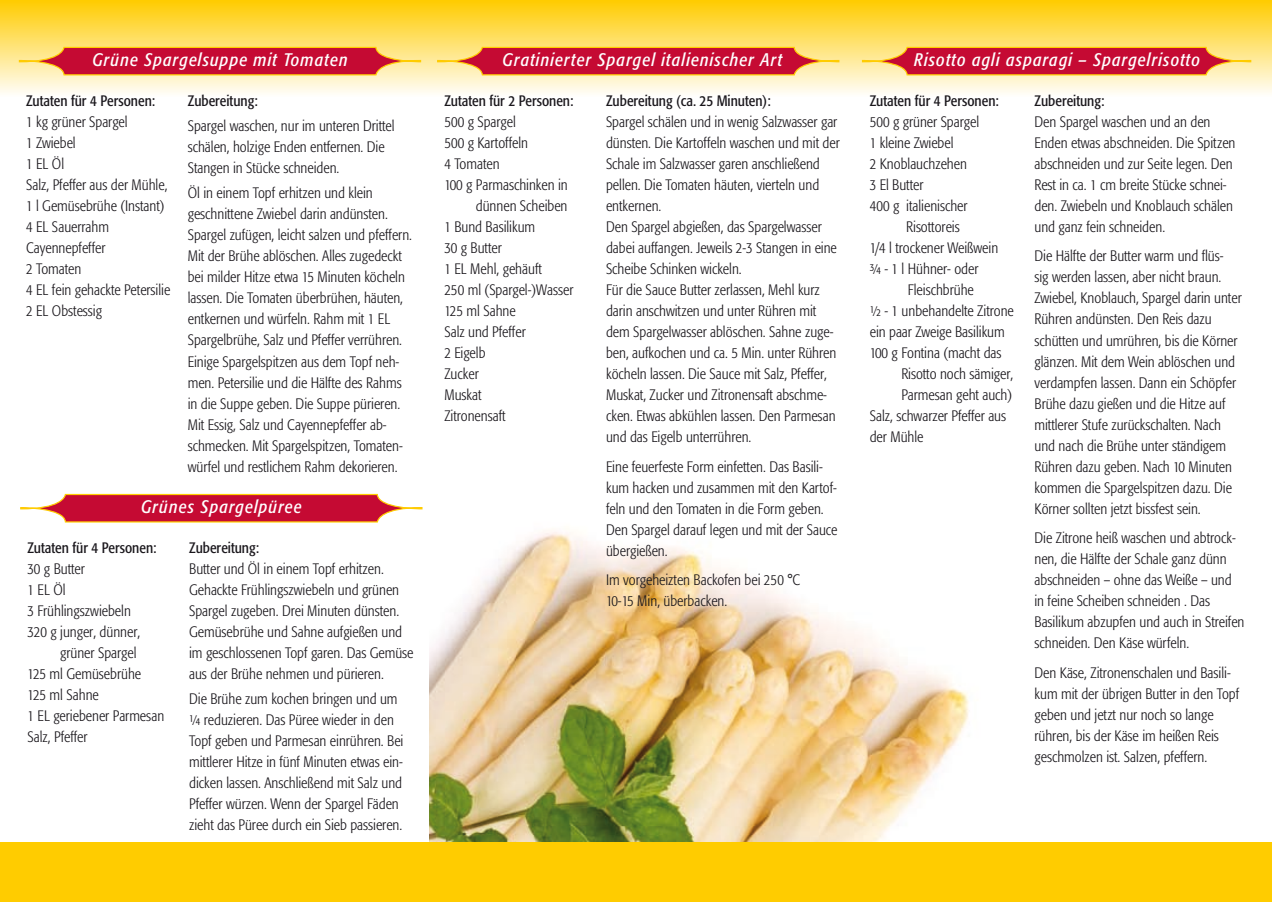
<style>
.page{position:relative;width:1272px;height:902px;background:#fff}
.page>*{position:absolute;margin:0;border:0;box-sizing:border-box;transform-origin:0 0}
.t1{font:italic condensed 18px "Formata";letter-spacing:.06em;color:#fff}
.t2{font:300 condensed 15px/21px "Formata";color:#1a171c}
.t3{font:condensed 15px "Formata";color:#1a171c}
</style>
<div class="page">
<div style="left:0;top:0;width:1271px;height:96px;background:linear-gradient(to bottom,#fc0,#fffdf7)"></div>
<img style="left:429px;top:531px;width:540px;height:311px">
<svg style="left:436px;top:46px;width:404px;height:30px;background:#d64a45"></svg>
<svg style="left:20px;top:493px;width:403px;height:30px"></svg>
<svg style="left:861px;top:46px;width:390px;height:30px;background:#d64a45"></svg>
<div style="left:0;top:842px;width:1271px;height:59px;background:#fc0"></div>
<svg style="left:18px;top:46px;width:404px;height:30px;background:#d64a45"></svg>
<p class="t1" style="left:92px;top:49px;width:257px">Grüne Spargelsuppe mit Tomaten</p>
<p class="t3" style="left:26px;top:92px;width:131px">Zutaten für 4 Personen:</p>
<p class="t2" style="left:26px;top:111px;width:146px">1 kg grüner Spargel<br>1 Zwiebel<br>1 EL Öl<br>Salz, Pfeffer aus der Mühle,<br>1 l Gemüsebrühe (Instant)<br>4 EL Sauerrahm<br>Cayennepfeffer<br>2 Tomaten<br>4 EL fein gehackte Petersilie<br>2 EL Obstessig</p>
<p class="t3" style="left:188px;top:92px;width:71px">Zubereitung:</p>
<p class="t2" style="left:188px;top:115px;width:208px">Spargel waschen, nur im unteren Drittel schälen, holzige Enden entfernen. Die<br>Stangen in Stücke schneiden.</p>
<p class="t2" style="left:188px;top:183px;width:226px">Öl in einem Topf erhitzen und klein geschnittene Zwiebel darin andünsten.<br>Spargel zufügen, leicht salzen und pfeffern.<br>Mit der Brühe ablöschen. Alles zugedeckt bei milder Hitze etwa 15 Minuten köcheln lassen. Die Tomaten überbrühen, häuten, entkernen und würfeln. Rahm mit 1 EL Spargelbrühe, Salz und Pfeffer verrühren.<br>Einige Spargelspitzen aus dem Topf neh&shy;men. Petersilie und die Hälfte des Rahms in die Suppe geben. Die Suppe pürieren.<br>Mit Essig, Salz und Cayennepfeffer ab&shy;schmecken. Mit Spargelspitzen, Tomaten&shy;würfel und restlichem Rahm dekorieren.</p>
<p class="t1" style="left:141px;top:496px;width:162px">Grünes Spargelpüree</p>
<p class="t3" style="left:27px;top:539px;width:131px">Zutaten für 4 Personen:</p>
<p class="t2" style="left:27px;top:558px;width:59px">30 g Butter</p>
<p class="t2" style="left:27px;top:579px;width:40px">1 EL Öl</p>
<p class="t2" style="left:27px;top:600px;width:105px">3 Frühlingszwiebeln</p>
<p class="t2" style="left:27px;top:621px;width:114px">320 g junger, dünner,</p>
<p class="t2" style="left:60px;top:642px;width:78px">grüner Spargel</p>
<p class="t2" style="left:27px;top:663px;width:115px">125 ml Gemüsebrühe</p>
<p class="t2" style="left:27px;top:684px;width:73px">125 ml Sahne</p>
<p class="t2" style="left:27px;top:705px;width:138px">1 EL geriebener Parmesan</p>
<p class="t2" style="left:27px;top:726px;width:62px">Salz, Pfeffer</p>
<p class="t3" style="left:189px;top:539px;width:71px">Zubereitung:</p>
<p class="t2" style="left:189px;top:558px;width:226px">Butter und Öl in einem Topf erhitzen.<br>Gehackte Frühlingszwiebeln und grünen Spargel zugeben. Drei Minuten dünsten.<br>Gemüsebrühe und Sahne aufgießen und im geschlossenen Topf garen. Das Gemüse aus der Brühe nehmen und pürieren.</p>
<p class="t2" style="left:189px;top:688px;width:216px">Die Brühe zum kochen bringen und um ¼ reduzieren. Das Püree wieder in den Topf geben und Parmesan einrühren. Bei mittlerer Hitze in fünf Minuten etwas ein&shy;dicken lassen. Anschließend mit Salz und Pfeffer würzen. Wenn der Spargel Fäden zieht das Püree durch ein Sieb passieren.</p>
<p class="t1" style="left:502px;top:49px;width:281px">Gratinierter Spargel italienischer Art</p>
<p class="t3" style="left:444px;top:92px;width:131px">Zutaten für 2 Personen:</p>
<p class="t2" style="left:444px;top:111px;width:73px">500 g Spargel</p>
<p class="t2" style="left:444px;top:132px;width:85px">500 g Kartoffeln</p>
<p class="t2" style="left:444px;top:153px;width:57px">4 Tomaten</p>
<p class="t2" style="left:444px;top:174px;width:125px">100 g Parmaschinken in</p>
<p class="t2" style="left:476px;top:195px;width:93px">dünnen Scheiben</p>
<p class="t2" style="left:444px;top:216px;width:92px">1 Bund Basilikum</p>
<p class="t2" style="left:444px;top:237px;width:59px">30 g Butter</p>
<p class="t2" style="left:444px;top:258px;width:99px">1 EL Mehl, gehäuft</p>
<p class="t2" style="left:444px;top:279px;width:131px">250 ml (Spargel-)Wasser</p>
<p class="t2" style="left:444px;top:300px;width:73px">125 ml Sahne</p>
<p class="t2" style="left:444px;top:321px;width:83px">Salz und Pfeffer</p>
<p class="t2" style="left:444px;top:342px;width:43px">2 Eigelb</p>
<p class="t2" style="left:444px;top:363px;width:36px">Zucker</p>
<p class="t2" style="left:444px;top:384px;width:39px">Muskat</p>
<p class="t2" style="left:444px;top:405px;width:63px">Zitronensaft</p>
<p class="t3" style="left:606px;top:92px;width:166px">Zubereitung (ca. 25 Minuten):</p>
<p class="t2" style="left:606px;top:111px;width:235px">Spargel schälen und in wenig Salzwasser gar dünsten. Die Kartoffeln waschen und mit der Schale im Salzwasser garen anschließend pellen. Die Tomaten häuten, vierteln und entkernen.<br>Den Spargel abgießen, das Spargelwasser dabei auffangen. Jeweils 2-3 Stangen in eine Scheibe Schinken wickeln.<br>Für die Sauce Butter zerlassen, Mehl kurz darin anschwitzen und unter Rühren mit dem Spargelwasser ablöschen. Sahne zuge&shy;ben, aufkochen und ca. 5 Min. unter Rühren köcheln lassen. Die Sauce mit Salz, Pfeffer, Muskat, Zucker und Zitronensaft abschme&shy;cken. Etwas abkühlen lassen. Den Parmesan und das Eigelb unterrühren.</p>
<p class="t2" style="left:606px;top:456px;width:233px">Eine feuerfeste Form einfetten. Das Basili&shy;kum hacken und zusammen mit den Kartof&shy;feln und den Tomaten in die Form geben.<br>Den Spargel darauf legen und mit der Sauce übergießen.</p>
<p class="t2" style="left:606px;top:569px;width:195px">Im vorgeheizten Backofen bei 250 °C<br>10-15 Min, überbacken.</p>
<p class="t1" style="left:914px;top:49px;width:287px">Risotto agli asparagi – Spargelrisotto</p>
<p class="t3" style="left:869px;top:92px;width:131px">Zutaten für 4 Personen:</p>
<p class="t2" style="left:869px;top:111px;width:111px">500 g grüner Spargel</p>
<p class="t2" style="left:869px;top:132px;width:85px">1 kleine Zwiebel</p>
<p class="t2" style="left:869px;top:153px;width:99px">2 Knoblauchzehen</p>
<p class="t2" style="left:869px;top:174px;width:55px">3 El Butter</p>
<p class="t2" style="left:869px;top:195px;width:99px">400 g italienischer</p>
<p class="t2" style="left:906px;top:216px;width:55px">Risottoreis</p>
<p class="t2" style="left:869px;top:237px;width:130px">1/4 l trockener Weißwein</p>
<p class="t2" style="left:869px;top:258px;width:110px">¾ - 1 l Hühner- oder</p>
<p class="t2" style="left:907px;top:279px;width:67px">Fleischbrühe</p>
<p class="t2" style="left:869px;top:300px;width:146px">½ - 1 unbehandelte Zitrone</p>
<p class="t2" style="left:869px;top:321px;width:136px">ein paar Zweige Basilikum</p>
<p class="t2" style="left:869px;top:342px;width:133px">100 g Fontina (macht das</p>
<p class="t2" style="left:901px;top:363px;width:113px">Risotto noch sämiger,</p>
<p class="t2" style="left:901px;top:384px;width:112px">Parmesan geht auch)</p>
<p class="t2" style="left:869px;top:405px;width:138px">Salz, schwarzer Pfeffer aus</p>
<p class="t2" style="left:869px;top:426px;width:55px">der Mühle</p>
<p class="t3" style="left:1034px;top:92px;width:71px">Zubereitung:</p>
<p class="t2" style="left:1034px;top:111px;width:202px">Den Spargel waschen und an den Enden etwas abschneiden. Die Spitzen abschneiden und zur Seite legen. Den Rest in ca. 1 cm breite Stücke schnei&shy;den. Zwiebeln und Knoblauch schälen und ganz fein schneiden.</p>
<p class="t2" style="left:1034px;top:246px;width:209px">Die Hälfte der Butter warm und flüs-<br>sig werden lassen, aber nicht braun.<br>Zwiebel, Knoblauch, Spargel darin unter Rühren andünsten. Den Reis dazu schütten und umrühren, bis die Körner glänzen. Mit dem Wein ablöschen und verdampfen lassen. Dann ein Schöpfer Brühe dazu gießen und die Hitze auf mittlerer Stufe zurückschalten. Nach und nach die Brühe unter ständigem Rühren dazu geben. Nach 10 Minuten kommen die Spargelspitzen dazu. Die Körner sollten jetzt bissfest sein.</p>
<p class="t2" style="left:1034px;top:527px;width:211px">Die Zitrone heiß waschen und abtrock&shy;nen, die Hälfte der Schale ganz dünn abschneiden – ohne das Weiße – und in feine Scheiben schneiden . Das Basilikum abzupfen und auch in Streifen schneiden. Den Käse würfeln.</p>
<p class="t2" style="left:1034px;top:662px;width:206px">Den Käse, Zitronenschalen und Basili&shy;kum mit der übrigen Butter in den Topf geben und jetzt nur noch so lange rühren, bis der Käse im heißen Reis geschmolzen ist. Salzen, pfeffern.</p>
</div>
